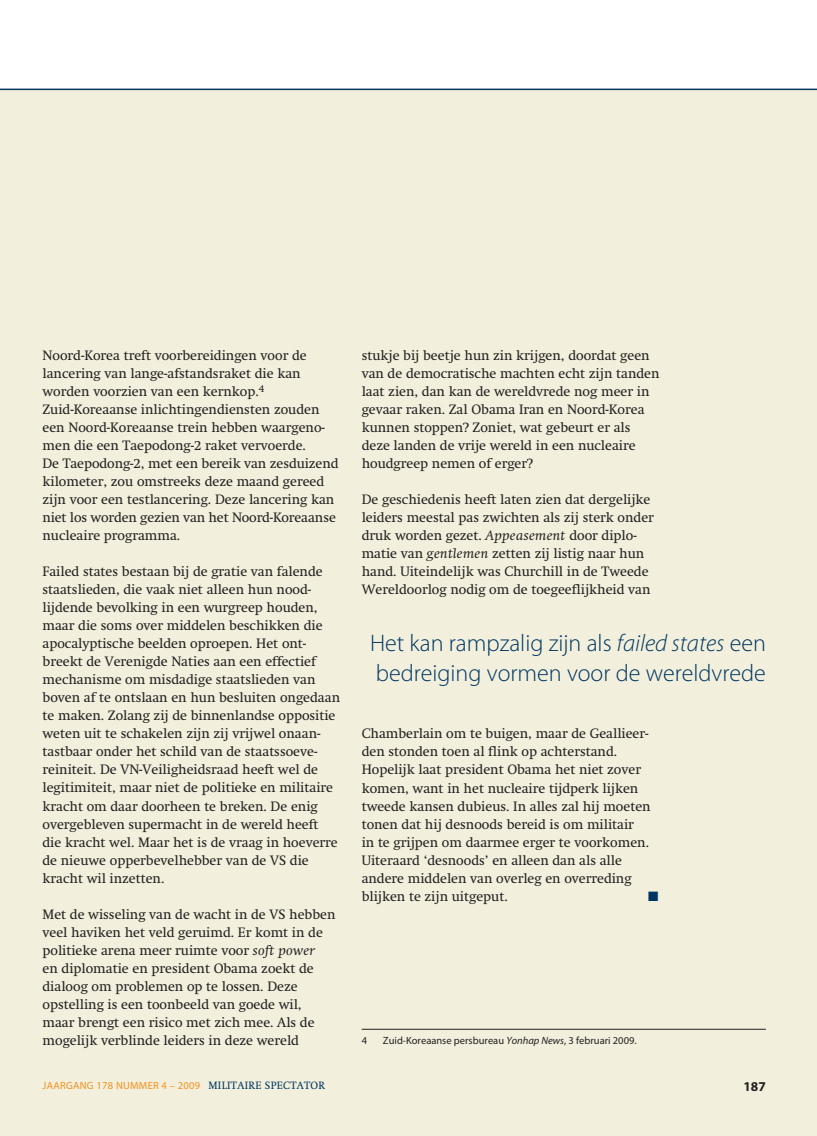
<style>
.page{position:relative;width:817px;height:1136px;background:#fff}
.page>*{position:absolute;margin:0;border:0;box-sizing:border-box;transform-origin:0 0}
.t1{font:300 24px/30px "Myriad Pro";color:#003562}
.t2{font:13.5px/18px "Swift";color:#231f20}
.t3{font:700 13.5px "Myriad Pro";color:#231f20}
.t4{font:13.5px "Zapf Dingbats";color:#003562}
.t5{font:10.5px "Myriad Pro";color:#231f20}
.t6{font:10.5px "Myriad Pro";letter-spacing:.025em;color:#f7901e}
.s1{font-style:italic}
.s2{font-family:"Swift";color:#003562}
</style>
<div class="page">
<div style="left:0;top:89px;width:816px;height:1046px;background:#f2f0dc"></div>
<hr style="left:0;top:89px;width:816px;height:1px;background:#003562">
<hr style="left:361px;top:1028px;width:404px;height:1px;background:#231f20">
<p class="t2" style="left:43px;top:348px;width:297px">Noord-Korea treft voorbereidingen voor de lancering van lange-afstandsraket die kan worden voorzien van een kernkop.<sup>4<br></sup>Zuid-Koreaanse inlichtingendiensten zouden een Noord-Koreaanse trein hebben waargeno&shy;men die een Taepodong-2 raket vervoerde.<br>De Taepodong-2, met een bereik van zesduizend kilometer, zou omstreeks deze maand gereed zijn voor een testlancering. Deze lancering kan niet los worden gezien van het Noord-Koreaanse nucleaire programma.</p>
<p class="t2" style="left:43px;top:564px;width:299px">Failed states bestaan bij de gratie van falende staatslieden, die vaak niet alleen hun nood&shy;lijdende bevolking in een wurgreep houden, maar die soms over middelen beschikken die apocalyptische beelden oproepen. Het ont&shy;breekt de Verenigde Naties aan een effectief mechanisme om misdadige staatslieden van boven af te ontslaan en hun besluiten ongedaan te maken. Zolang zij de binnenlandse oppositie weten uit te schakelen zijn zij vrijwel onaan&shy;tastbaar onder het schild van de staatssoeve&shy;reiniteit. De VN-Veiligheidsraad heeft wel de legitimiteit, maar niet de politieke en militaire kracht om daar doorheen te breken. De enig overgebleven supermacht in de wereld heeft die kracht wel. Maar het is de vraag in hoeverre de nieuwe opperbevelhebber van de VS die kracht wil inzetten.</p>
<p class="t2" style="left:43px;top:906px;width:294px">Met de wisseling van de wacht in de VS hebben veel haviken het veld geruimd. Er komt in de politieke arena meer ruimte voor <span class="s1">soft power<br></span>en diplomatie en president Obama zoekt de dialoog om problemen op te lossen. Deze opstelling is een toonbeeld van goede wil, maar brengt een risico met zich mee. Als de mogelijk verblinde leiders in deze wereld</p>
<p class="t2" style="left:361px;top:348px;width:299px">stukje bij beetje hun zin krijgen, doordat geen van de democratische machten echt zijn tanden laat zien, dan kan de wereldvrede nog meer in gevaar raken. Zal Obama Iran en Noord-Korea kunnen stoppen? Zoniet, wat gebeurt er als deze landen de vrije wereld in een nucleaire houdgreep nemen of erger?</p>
<p class="t2" style="left:361px;top:492px;width:294px">De geschiedenis heeft laten zien dat dergelijke leiders meestal pas zwichten als zij sterk onder druk worden gezet. <span class="s1">Appeasement</span> door diplo&shy;matie van <span class="s1">gentlemen</span> zetten zij listig naar hun hand. Uiteindelijk was Churchill in de Tweede Wereldoorlog nodig om de toegeeflijkheid van</p>
<h1 class="t1" style="left:370px;top:630px;width:397px">Het kan rampzalig zijn als <span class="s1">failed states</span> een bedreiging vormen voor de wereldvrede</h1>
<p class="t2" style="left:361px;top:726px;width:290px">Chamberlain om te buigen, maar de Geallieer&shy;den stonden toen al flink op achterstand.<br>Hopelijk laat president Obama het niet zover komen, want in het nucleaire tijdperk lijken tweede kansen dubieus. In alles zal hij moeten tonen dat hij desnoods bereid is om militair<br>in te grijpen om daarmee erger te voorkomen.<br>Uiteraard ‘desnoods’ en alleen dan als alle andere middelen van overleg en overreding blijken te zijn uitgeput.</p>
<p class="t4" style="left:648px;top:889px;width:12px">■</p>
<p class="t5" style="left:361px;top:1036px;width:7px">4</p>
<p class="t5" style="left:383px;top:1036px;width:255px">Zuid-Koreaanse persbureau <span class="s1">Yonhap News</span>, 3 februari 2009.</p>
<p class="t6" style="left:43px;top:1080px;width:284px">JAARGANG 178 NUMMER 4 – 2009 <span class="s2">MILITAIRE SPECTATOR</span></p>
<p class="t3" style="left:743px;top:1078px;width:24px">187</p>
</div>
